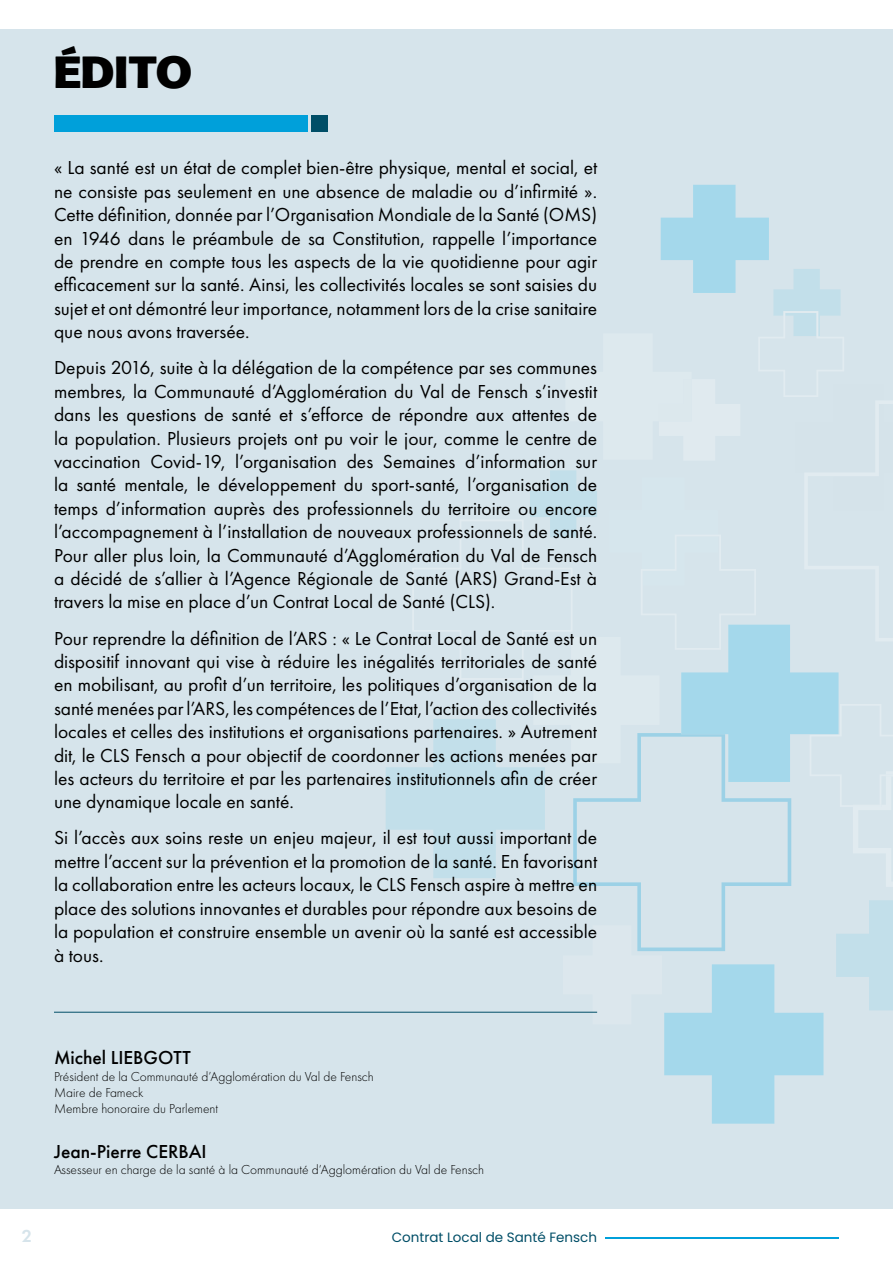
<style>
.page{position:relative;width:893px;height:1263px;background:#fff}
.page>*{position:absolute;margin:0;border:0;box-sizing:border-box;transform-origin:0 0}
.t1{font:900 45px "Forma DJR Text";color:#000}
.t2{font:19.5px/23.4px "Futura PT";color:#000;text-align:justify}
.t3{font:500 19.5px "Futura PT";color:#000}
.t4{font:600 18px "Futura PT";color:#d6e4eb}
.t5{font:300 13.5px/16.2px "Futura PT";color:#000}
.t6{font:13.5px "Poppins";color:#004e67}
</style>
<div class="page">
<hr style="left:605px;top:1237px;width:234px;height:2px;background:#00a0da">
<div style="left:0;top:30px;width:893px;height:1179px;background:#d6e4eb"></div>
<svg style="left:637px;top:887px;width:88px;height:38px"></svg>
<svg style="left:563px;top:925px;width:260px;height:199px"></svg>
<svg style="left:836px;top:900px;width:57px;height:110px"></svg>
<svg style="left:386px;top:185px;width:507px;height:702px"></svg>
<div style="left:54px;top:115px;width:253px;height:16px;background:#00a0da"></div>
<div style="left:311px;top:115px;width:17px;height:16px;background:#004e67"></div>
<hr style="left:54px;top:1012px;width:543px;height:1px;background:#004e67">
<h1 class="t1" style="left:54px;top:36px;width:139px">ÉDITO</h1>
<p class="t2" style="left:54px;top:156px;width:545px">« La santé est un état de complet bien-être physique, mental et social, et ne consiste pas seulement en une absence de maladie ou d’infirmité ».<br>Cette définition, donnée par l’Organisation Mondiale de la Santé (OMS) en 1946 dans le préambule de sa Constitution, rappelle l’importance de prendre en compte tous les aspects de la vie quotidienne pour agir efficacement sur la santé. Ainsi, les collectivités locales se sont saisies du sujet et ont démontré leur importance, notamment lors de la crise sanitaire que nous avons traversée.</p>
<p class="t2" style="left:54px;top:356px;width:545px">Depuis 2016, suite à la délégation de la compétence par ses communes membres, la Communauté d’Agglomération du Val de Fensch s’investit dans les questions de santé et s’efforce de répondre aux attentes de la population. Plusieurs projets ont pu voir le jour, comme le centre de vaccination Covid-19, l’organisation des Semaines d’information sur la santé mentale, le développement du sport-santé, l’organisation de temps d’information auprès des professionnels du territoire ou encore l’accompagnement à l’installation de nouveaux professionnels de santé.<br>Pour aller plus loin, la Communauté d’Agglomération du Val de Fensch a décidé de s’allier à l’Agence Régionale de Santé (ARS) Grand-Est à travers la mise en place d’un Contrat Local de Santé (CLS).</p>
<p class="t2" style="left:54px;top:626px;width:545px">Pour reprendre la définition de l’ARS : « Le Contrat Local de Santé est un dispositif innovant qui vise à réduire les inégalités territoriales de santé en mobilisant, au profit d’un territoire, les politiques d’organisation de la santé menées par l’ARS, les compétences de l’Etat, l’action des collectivités locales et celles des institutions et organisations partenaires. » Autrement dit, le CLS Fensch a pour objectif de coordonner les actions menées par les acteurs du territoire et par les partenaires institutionnels afin de créer une dynamique locale en santé.</p>
<p class="t2" style="left:54px;top:826px;width:545px">Si l’accès aux soins reste un enjeu majeur, il est tout aussi important de mettre l’accent sur la prévention et la promotion de la santé. En favorisant la collaboration entre les acteurs locaux, le CLS Fensch aspire à mettre en place des solutions innovantes et durables pour répondre aux besoins de la population et construire ensemble un avenir où la santé est accessible à tous.</p>
<p class="t3" style="left:54px;top:1046px;width:138px">Michel LIEBGOTT</p>
<p class="t5" style="left:54px;top:1068px;width:321px">Président de la Communauté d’Agglomération du Val de Fensch<br>Maire de Fameck<br>Membre honoraire du Parlement</p>
<p class="t3" style="left:54px;top:1139px;width:154px">Jean-Pierre CERBAI</p>
<p class="t5" style="left:54px;top:1161px;width:432px">Assesseur en charge de la santé à la Communauté d’Agglomération du Val de Fensch</p>
<p class="t4" style="left:22px;top:1225px;width:12px">2</p>
<p class="t6" style="left:392px;top:1230px;width:207px">Contrat Local de Santé Fensch</p>
</div>
